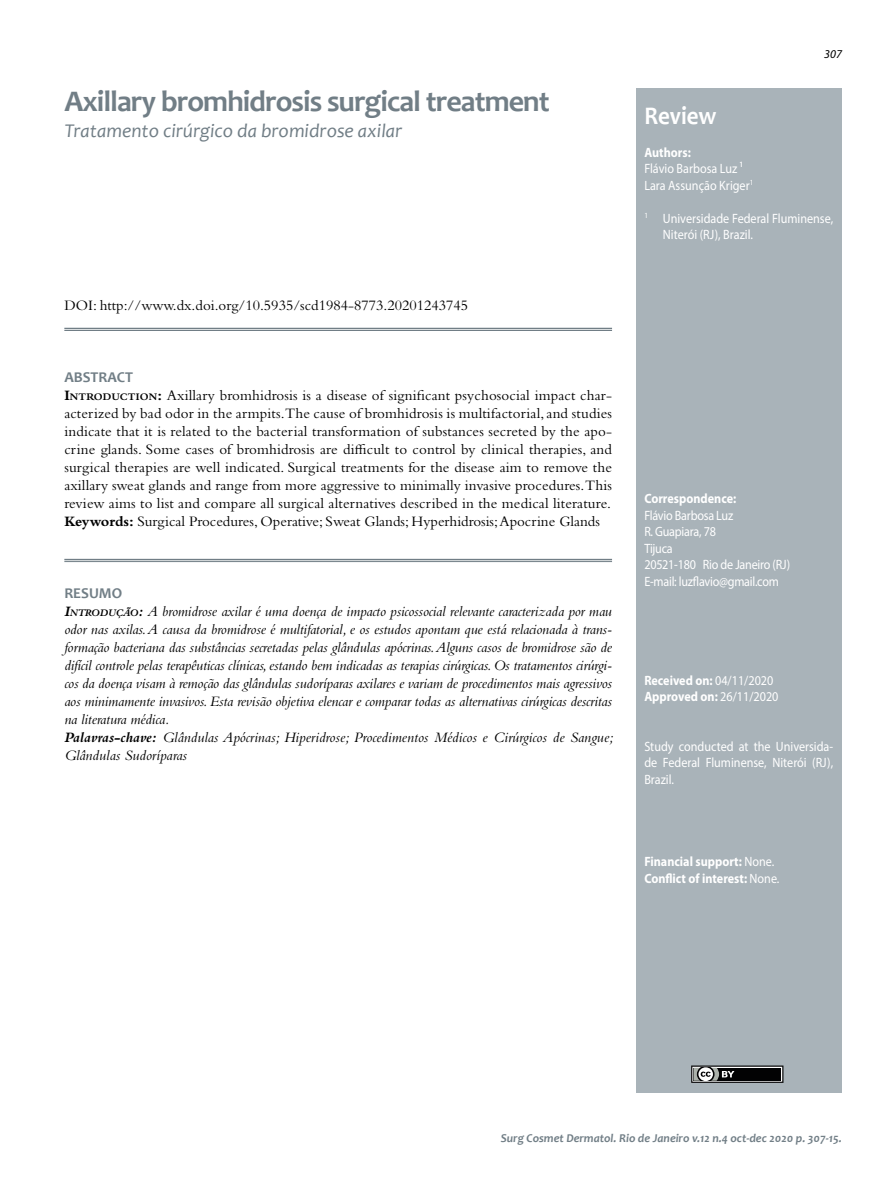
<style>
.page{position:relative;width:893px;height:1191px;background:#fff}
.page>*{position:absolute;margin:0;border:0;box-sizing:border-box;transform-origin:0 0}
.t1{font:700 30px "Candara";letter-spacing:-.03em;color:#717e86}
.t2{font:700 25.5px "Candara";color:#fff;scale:.9 1}
.t3{font:italic 19.5px "Candara";color:#717e86}
.t4{font:15px/18px "Bembo Std";color:#000;text-align:justify}
.t5{font:italic 15px/18px "Bembo Std";letter-spacing:-.01em;color:#000}
.t6{font:700 15px "Candara";color:#717e86}
.t7{font:13.5px/16.5px "Myriad Pro";color:#fff;scale:.9 1}
.t8{font:700 13.5px/16.5px "Myriad Pro";color:#fff;scale:.9 1}
.t9{font:13.5px/16.5px "Myriad Pro";letter-spacing:-.02em;color:#fff;scale:.9 1}
.t10{font:italic 700 12px "Candara";color:#717e86}
.t11{font:italic 12px "Myriad Pro";color:#000}
.s1{font-weight:700}
.s2{font-weight:700;font-size:10.5px}
.s3{font-weight:400}
</style>
<div class="page">
<div style="left:636px;top:89px;width:206px;height:1004px;background:#a9b3b9"></div>
<svg style="left:691px;top:1065px;width:92px;height:17px;background:#4e4f4f"></svg>
<hr style="left:64px;top:328px;width:548px;height:1px;background:#717e86">
<hr style="left:64px;top:330px;width:548px;height:1px;background:#717e86">
<hr style="left:64px;top:559px;width:548px;height:1px;background:#717e86">
<hr style="left:64px;top:561px;width:548px;height:1px;background:#717e86">
<h1 class="t1" style="left:64px;top:82px;width:487px">Axillary bromhidrosis surgical treatment</h1>
<h3 class="t3" style="left:64px;top:118px;width:339px">Tratamento cirúrgico da bromidrose axilar</h3>
<p class="t4" style="left:64px;top:296px;width:405px">DOI: http://www.dx.doi.org/10.5935/scd1984-8773.20201243745</p>
<p class="t6" style="left:64px;top:367px;width:70px">ABSTRACT</p>
<p class="t4" style="left:64px;top:386px;width:549px"><span class="s1">I</span><span class="s2">NTRODUCTION</span><span class="s1">:</span> Axillary bromhidrosis is a disease of significant psychosocial impact char&shy;acterized by bad odor in the armpits. The cause of bromhidrosis is multifactorial, and studies indicate that it is related to the bacterial transformation of substances secreted by the apo&shy;crine glands. Some cases of bromhidrosis are difficult to control by clinical therapies, and surgical therapies are well indicated. Surgical treatments for the disease aim to remove the axillary sweat glands and range from more aggressive to minimally invasive procedures. This review aims to list and compare all surgical alternatives described in the medical literature.<br><span class="s1">Keywords:</span> Surgical Procedures, Operative; Sweat Glands; Hyperhidrosis; Apocrine Glands</p>
<p class="t6" style="left:64px;top:583px;width:59px">RESUMO</p>
<p class="t5" style="left:64px;top:602px;width:551px"><span class="s1">I</span><span class="s2">NTRODUÇÃO</span><span class="s1">:</span> A bromidrose axilar é uma doença de impacto psicossocial relevante caracterizada por mau odor nas axilas. A causa da bromidrose é multifatorial, e os estudos apontam que está relacionada à trans&shy;formação bacteriana das substâncias secretadas pelas glândulas apócrinas. Alguns casos de bromidrose são de difícil controle pelas terapêuticas clínicas, estando bem indicadas as terapias cirúrgicas. Os tratamentos cirúrgi&shy;cos da doença visam à remoção das glândulas sudoríparas axilares e variam de procedimentos mais agressivos aos minimamente invasivos. Esta revisão objetiva elencar e comparar todas as alternativas cirúrgicas descritas na literatura médica.<br><span class="s1">Palavras-chave:</span> Glândulas Apócrinas; Hiperidrose; Procedimentos Médicos e Cirúrgicos de Sangue; Glândulas Sudoríparas</p>
<p class="t11" style="left:824px;top:47px;width:19px">307</p>
<h2 class="t2" style="left:644px;top:99px;width:82px">Review</h2>
<p class="t8" style="left:644px;top:144px;width:53px">Authors:</p>
<p class="t7" style="left:644px;top:160px;width:123px">Flávio Barbosa Luz 1<br>Lara Assunção Kriger<sup>1</sup></p>
<p class="t7" style="left:663px;top:210px;width:191px;text-indent:-18px"><sup>1</sup> Universidade Federal Fluminense,<br>Niterói (RJ), Brazil.</p>
<p class="t8" style="left:644px;top:490px;width:104px">Correspondence:</p>
<p class="t9" style="left:644px;top:507px;width:164px">Flávio Barbosa Luz<br>R. Guapiara, 78<br>Tijuca<br>20521-180 Rio de Janeiro (RJ)<br>E-mail: luzflavio@gmail.com</p>
<p class="t8" style="left:644px;top:672px;width:151px">Received on: <span class="s3">04/11/2020<br></span>Approved on: <span class="s3">26/11/2020</span></p>
<p class="t7" style="left:644px;top:738px;width:211px;text-align:justify">Study conducted at the Universida&shy;de Federal Fluminense, Niterói (RJ), Brazil.</p>
<p class="t8" style="left:644px;top:853px;width:152px">Financial support: <span class="s3">None.<br></span>Conflict of interest: <span class="s3">None.</span></p>
<p class="t10" style="left:501px;top:1130px;width:342px">Surg Cosmet Dermatol. Rio de Janeiro v.12 n.4 oct-dec 2020 p. 307-15.</p>
</div>
